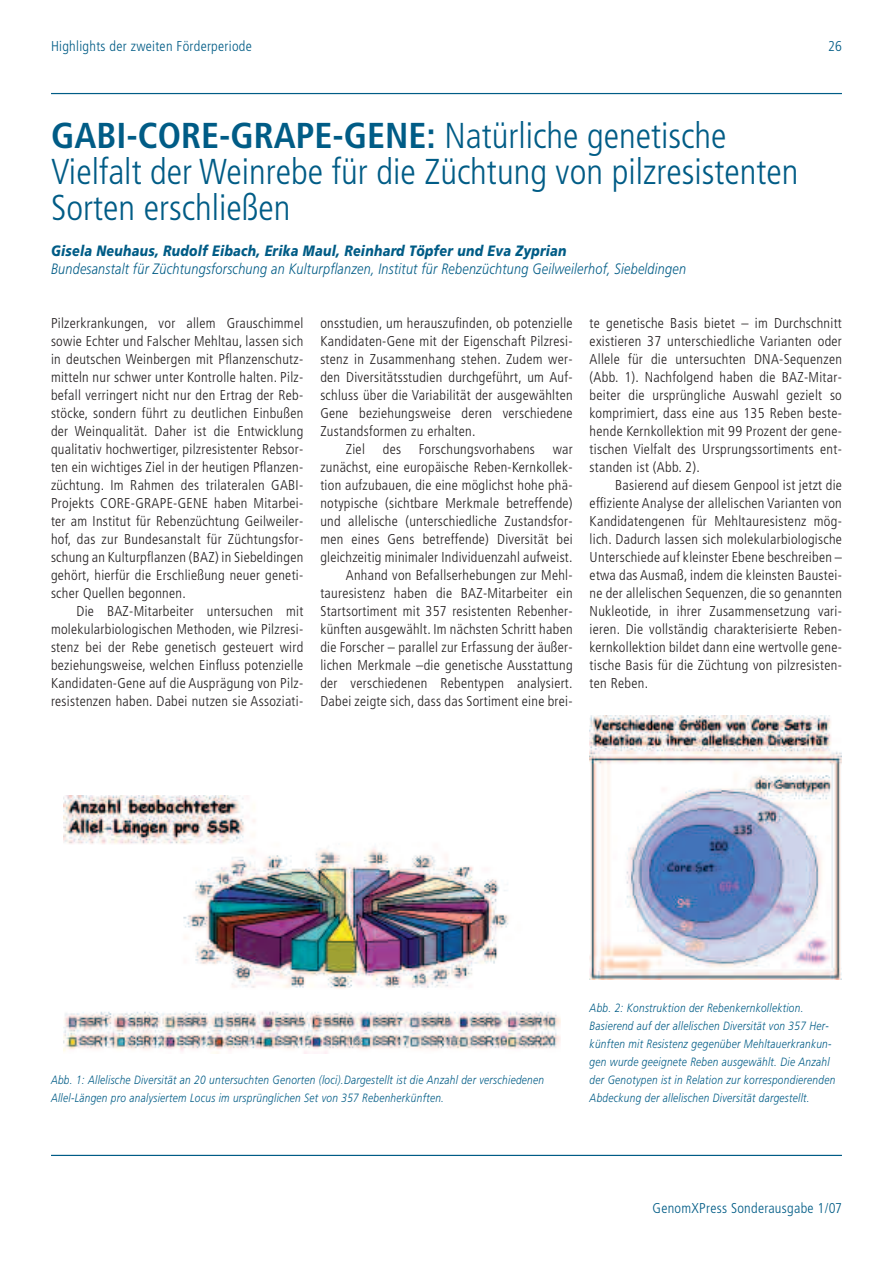
<style>
.page{position:relative;width:893px;height:1263px;background:#fff}
.page>*{position:absolute;margin:0;border:0;box-sizing:border-box;transform-origin:0 0}
.t1{font:300 condensed 36px/36px "Frutiger LT";color:#005c86}
.t2{font:italic 300 15px "Frutiger LT";letter-spacing:.02em;color:#005c86;scale:.84 1}
.t3{font:italic 900 15px "Frutiger LT";letter-spacing:.02em;color:#005c86;scale:.84 1}
.t4{font:300 condensed 14.25px/18px "Frutiger LT";letter-spacing:.02em;color:#231f20;text-align:justify}
.t5{font:300 condensed 14.25px "Frutiger LT";letter-spacing:.02em;color:#005c86}
.t6{font:italic 300 12px/18px "Frutiger LT";letter-spacing:.03em;color:#005c86;scale:.84 1}
.s1{font-weight:700}
</style>
<div class="page">
<hr style="left:51px;top:93px;width:791px;height:1px;background:#005c86">
<hr style="left:51px;top:1155px;width:791px;height:1px;background:#005c86">
<img style="left:63px;top:795px;width:497px;height:259px">
<img style="left:590px;top:715px;width:252px;height:264px">
<p class="t5" style="left:51px;top:40px;width:202px">Highlights der zweiten Förderperiode</p>
<p class="t5" style="left:828px;top:40px;width:15px">26</p>
<h1 class="t1" style="left:51px;top:120px;width:749px"><span class="s1">GABI-CORE-GRAPE-GENE:</span> Natürliche genetische<br>Vielfalt der Weinrebe für die Züchtung von pilzresistenten<br>Sorten erschließen</h1>
<p class="t3" style="left:51px;top:244px;width:615px">Gisela Neuhaus, Rudolf Eibach, Erika Maul, Reinhard Töpfer und Eva Zyprian</p>
<p class="t2" style="left:51px;top:262px;width:757px">Bundesanstalt für Züchtungsforschung an Kulturpflanzen, Institut für Rebenzüchtung Geilweilerhof, Siebeldingen</p>
<p class="t4" style="left:51px;top:315px;width:254px">Pilzerkrankungen, vor allem Grauschimmel sowie Echter und Falscher Mehltau, lassen sich in deutschen Weinbergen mit Pflanzenschutz&shy;mitteln nur schwer unter Kontrolle halten. Pilz&shy;befall verringert nicht nur den Ertrag der Reb&shy;stöcke, sondern führt zu deutlichen Einbußen der Weinqualität. Daher ist die Entwicklung qualitativ hochwertiger, pilzresistenter Rebsor&shy;ten ein wichtiges Ziel in der heutigen Pflanzen&shy;züchtung. Im Rahmen des trilateralen GABI-Projekts CORE-GRAPE-GENE haben Mitarbei&shy;ter am Institut für Rebenzüchtung Geilweiler&shy;hof, das zur Bundesanstalt für Züchtungsfor&shy;schung an Kulturpflanzen (BAZ) in Siebeldingen gehört, hierfür die Erschließung neuer geneti&shy;scher Quellen begonnen.</p>
<p class="t4" style="left:51px;top:603px;width:254px;text-indent:26px">Die BAZ-Mitarbeiter untersuchen mit molekularbiologischen Methoden, wie Pilzresi&shy;stenz bei der Rebe genetisch gesteuert wird beziehungsweise, welchen Einfluss potenzielle Kandidaten-Gene auf die Ausprägung von Pilz&shy;resistenzen haben. Dabei nutzen sie Assoziati-</p>
<p class="t4" style="left:320px;top:315px;width:254px">onsstudien, um herauszufinden, ob potenzielle</p>
<p class="t4" style="left:320px;top:333px;width:254px">Kandidaten-Gene mit der Eigenschaft Pilzresi-</p>
<p class="t4" style="left:320px;top:351px;width:254px">stenz in Zusammenhang stehen. Zudem wer-</p>
<p class="t4" style="left:320px;top:369px;width:254px">den Diversitätsstudien durchgeführt, um Auf-</p>
<p class="t4" style="left:320px;top:387px;width:254px">schluss über die Variabilität der ausgewählten</p>
<p class="t4" style="left:320px;top:405px;width:254px">Gene beziehungsweise deren verschiedene</p>
<p class="t4" style="left:320px;top:423px;width:157px">Zustandsformen zu erhalten.</p>
<p class="t4" style="left:346px;top:441px;width:21px">Ziel</p>
<p class="t4" style="left:383px;top:441px;width:20px">des</p>
<p class="t4" style="left:419px;top:441px;width:118px">Forschungsvorhabens</p>
<p class="t4" style="left:320px;top:441px;width:254px;text-align:right">war<br>zunächst, eine europäische Reben-Kernkollek&shy;tion aufzubauen, die eine möglichst hohe phä&shy;notypische (sichtbare Merkmale betreffende) und allelische (unterschiedliche Zustandsfor&shy;men eines Gens betreffende) Diversität bei gleichzeitig minimaler Individuenzahl aufweist.<br>Anhand von Befallserhebungen zur Mehl&shy;tauresistenz haben die BAZ-Mitarbeiter ein Startsortiment mit 357 resistenten Rebenher&shy;künften ausgewählt. Im nächsten Schritt haben die Forscher – parallel zur Erfassung der äußer&shy;lichen Merkmale –die genetische Ausstattung der verschiedenen Rebentypen analysiert.<br>Dabei zeigte sich, dass das Sortiment eine brei-</p>
<p class="t4" style="left:590px;top:315px;width:254px">te genetische Basis bietet – im Durchschnitt existieren 37 unterschiedliche Varianten oder Allele für die untersuchten DNA-Sequenzen (Abb. 1). Nachfolgend haben die BAZ-Mitar&shy;beiter die ursprüngliche Auswahl gezielt so komprimiert, dass eine aus 135 Reben beste&shy;hende Kernkollektion mit 99 Prozent der gene&shy;tischen Vielfalt des Ursprungssortiments ent&shy;standen ist (Abb. 2).</p>
<p class="t4" style="left:590px;top:477px;width:254px;text-indent:26px">Basierend auf diesem Genpool ist jetzt die effiziente Analyse der allelischen Varianten von Kandidatengenen für Mehltauresistenz mög&shy;lich. Dadurch lassen sich molekularbiologische Unterschiede auf kleinster Ebene beschreiben – etwa das Ausmaß, indem die kleinsten Baustei&shy;ne der allelischen Sequenzen, die so genannten Nukleotide, in ihrer Zusammensetzung vari&shy;ieren. Die vollständig charakterisierte Reben&shy;kernkollektion bildet dann eine wertvolle gene&shy;tische Basis für die Züchtung von pilzresisten&shy;ten Reben.</p>
<p class="t6" style="left:51px;top:1071px;width:588px">Abb. 1: Allelische Diversität an 20 untersuchten Genorten (loci).Dargestellt ist die Anzahl der verschiedenen<br>Allel-Längen pro analysiertem Locus im ursprünglichen Set von 357 Rebenherkünften.</p>
<p class="t6" style="left:590px;top:999px;width:294px">Abb. 2: Konstruktion der Rebenkernkollektion.<br>Basierend auf der allelischen Diversität von 357 Her&shy;künften mit Resistenz gegenüber Mehltauerkrankun&shy;gen wurde geeignete Reben ausgewählt. Die Anzahl der Genotypen ist in Relation zur korrespondierenden Abdeckung der allelischen Diversität dargestellt.</p>
<p class="t5" style="left:653px;top:1202px;width:191px">GenomXPress Sonderausgabe 1/07</p>
</div>
